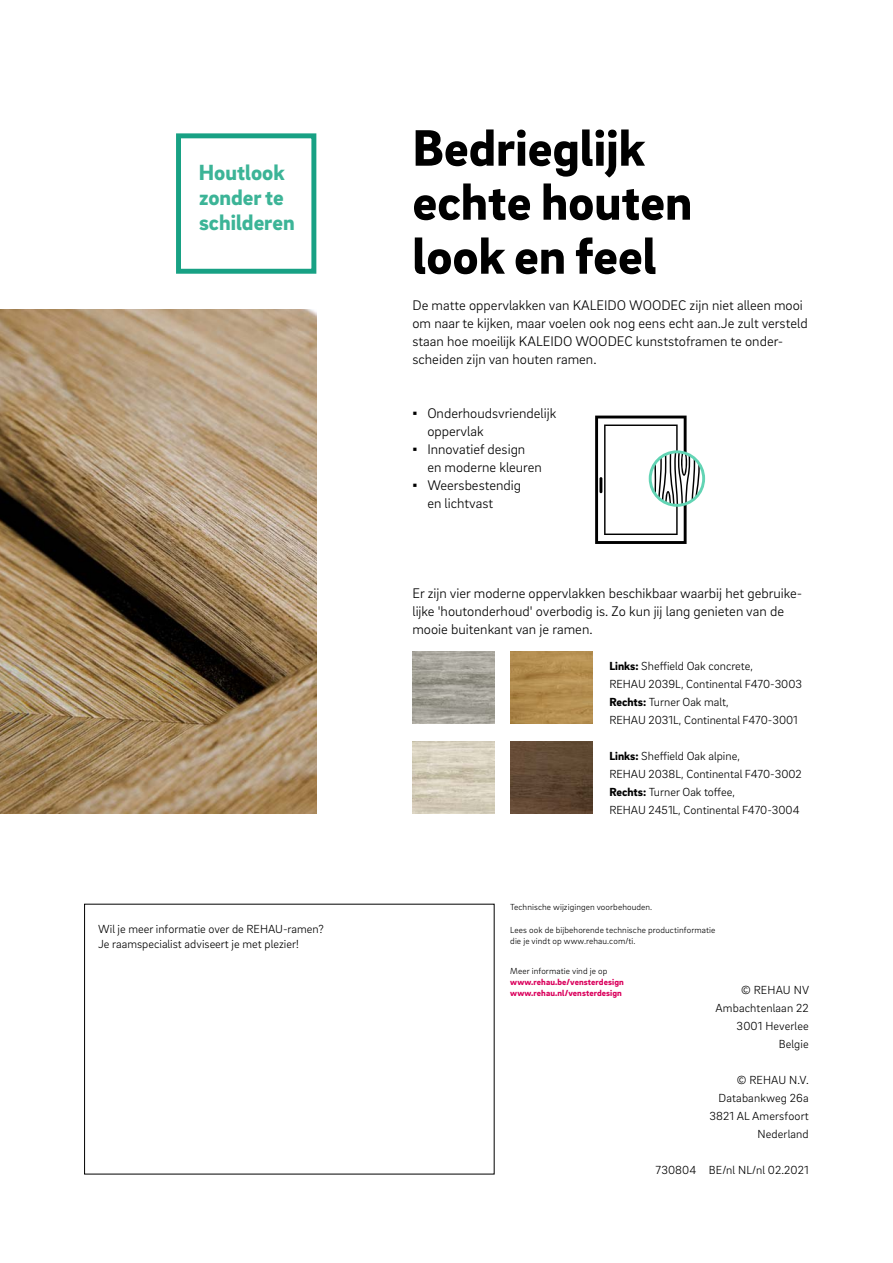
<style>
.page{position:relative;width:893px;height:1263px;background:#fff}
.page>*{position:absolute;margin:0;border:0;box-sizing:border-box;transform-origin:0 0}
._01__Headline_-_35pt{font:900 52.5px/54px "Brix Sans";color:#000}
._51__EC_headline_-_1{font:900 22.5px/24.8px "Brix Sans";color:#3cb497}
._16__Body_text_-_9_5{font:300 14.25px/18px "Brix Sans";color:#000}
._30__MultiCaptions{font:300 12px/18px "Brix Sans";color:#000}
._33__Contact_info{font:300 12px "Brix Sans";letter-spacing:.01em;color:#000}
._30__Caption_-_8pt{font:300 12px/15px "Brix Sans";color:#000}
._34__Legal_notes_-_6{font:300 9px/11.2px "Brix Sans";letter-spacing:.01em;color:#000}
._34__Legal_notes_-_6-2{font:900 9px/11.2px "Brix Sans";letter-spacing:.01em;color:#da005c}
.s1{font-family:"Arial";font-weight:400}
.s2{font-weight:900}
.s3{font-weight:300;color:#000}
</style>
<div class="page">
<img style="left:0;top:310px;width:316px;height:504px">
<svg style="left:595px;top:416px;width:110px;height:128px"></svg>
<img style="left:412px;top:652px;width:83px;height:72px">
<img style="left:412px;top:742px;width:83px;height:72px">
<img style="left:510px;top:652px;width:82px;height:72px">
<img style="left:510px;top:742px;width:82px;height:72px">
<div style="left:176px;top:133px;width:140px;height:141px;border:5px solid #18a184"></div>
<p class="_51__EC_headline_-_1" style="left:199px;top:159px;width:97px">Houtlook zonder te schilderen</p>
<p class="_30__Caption_-_8pt" style="left:98px;top:921px;width:227px">Wil je meer informatie over de REHAU-ramen?<br>Je raamspecialist adviseert je met plezier!</p>
<p class="_01__Headline_-_35pt" style="left:412px;top:118px;width:281px">Bedrieglijk echte houten look en feel</p>
<p class="_16__Body_text_-_9_5" style="left:412px;top:295px;width:397px">De matte oppervlakken van KALEIDO WOODEC zijn niet alleen mooi om naar te kijken, maar voelen ook nog eens echt aan.Je zult versteld staan hoe moeilijk KALEIDO WOODEC kunststoframen te onder&shy;scheiden zijn van houten ramen.</p>
<p class="_16__Body_text_-_9_5" style="left:427px;top:403px;width:130px;text-indent:-15px"><span class="s1">▪</span> Onderhoudsvriendelijk oppervlak</p>
<p class="_16__Body_text_-_9_5" style="left:427px;top:439px;width:116px;text-indent:-15px"><span class="s1">▪</span> Innovatief design en moderne kleuren</p>
<p class="_16__Body_text_-_9_5" style="left:427px;top:475px;width:95px;text-indent:-15px"><span class="s1">▪</span> Weersbestendig en lichtvast</p>
<p class="_16__Body_text_-_9_5" style="left:412px;top:583px;width:391px">Er zijn vier moderne oppervlakken beschikbaar waarbij het gebruike&shy;lijke 'houtonderhoud' overbodig is. Zo kun jij lang genieten van de mooie buitenkant van je ramen.</p>
<p class="_30__MultiCaptions" style="left:609px;top:656px;width:194px"><span class="s2">Links:</span> Sheffield Oak concrete,<br>REHAU 2039L, Continental F470-3003</p>
<p class="_30__MultiCaptions" style="left:609px;top:692px;width:190px"><span class="s2">Rechts:</span> Turner Oak malt,<br>REHAU 2031L, Continental F470-3001</p>
<p class="_30__MultiCaptions" style="left:609px;top:746px;width:194px"><span class="s2">Links:</span> Sheffield Oak alpine,<br>REHAU 2038L, Continental F470-3002</p>
<p class="_30__MultiCaptions" style="left:609px;top:782px;width:192px"><span class="s2">Rechts:</span> Turner Oak toffee,<br>REHAU 2451L, Continental F470-3004</p>
<p class="_34__Legal_notes_-_6" style="left:510px;top:901px;width:143px">Technische wijzigingen voorbehouden.</p>
<p class="_34__Legal_notes_-_6" style="left:510px;top:924px;width:207px">Lees ook de bijbehorende technische productinformatie die je vindt op www.rehau.com/ti.</p>
<p class="_34__Legal_notes_-_6-2" style="left:510px;top:965px;width:115px"><span class="s3">Meer informatie vind je op </span>www.rehau.be/vensterdesign www.rehau.nl/vensterdesign</p>
<p class="_33__Contact_info" style="left:741px;top:982px;width:69px">© REHAU NV</p>
<p class="_33__Contact_info" style="left:715px;top:1000px;width:95px">Ambachtenlaan 22</p>
<p class="_33__Contact_info" style="left:737px;top:1018px;width:74px">3001 Heverlee</p>
<p class="_33__Contact_info" style="left:779px;top:1036px;width:32px">Belgie</p>
<p class="_33__Contact_info" style="left:737px;top:1072px;width:74px">© REHAU N.V.</p>
<p class="_33__Contact_info" style="left:719px;top:1090px;width:92px">Databankweg 26a</p>
<p class="_33__Contact_info" style="left:710px;top:1108px;width:101px">3821 AL Amersfoort</p>
<p class="_33__Contact_info" style="left:758px;top:1126px;width:53px">Nederland</p>
<p class="_33__Contact_info" style="left:656px;top:1162px;width:155px">730804 BE/nl NL/nl 02.2021</p>
</div>
